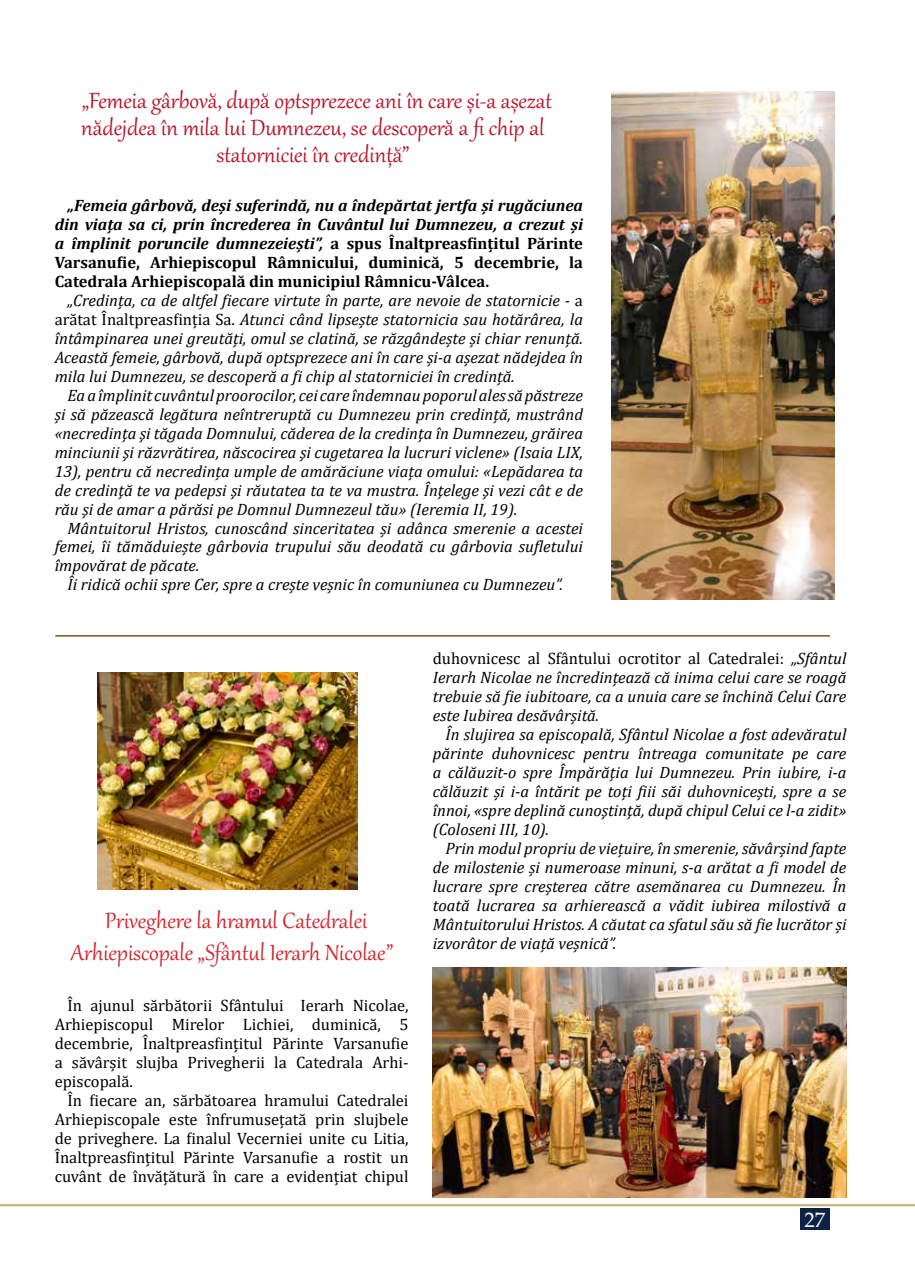
<style>
.page{position:relative;width:915px;height:1285px;background:#fff}
.page>*{position:absolute;margin:0;border:0;box-sizing:border-box;transform-origin:0 0}
.t1{font:27px/27px "Gabriola";color:#ba1127;text-align:center}
.t2{font:27px/32.4px "Gabriola";color:#d2232a;text-align:center}
.t3{font:21px "Palatino Linotype";color:#fff}
.t4{font:italic 16.5px/18.9px "Cambria";color:#000;text-align:justify}
.t5{font:16.5px/18.9px "Cambria";color:#000;text-align:justify}
.t6{font:italic 700 16.5px/18.9px "Cambria";color:#000;text-align:justify}
.s1{font-style:normal}
</style>
<div class="page">
<div style="left:799px;top:1208px;width:30px;height:21px;background:#0e2246"></div>
<hr style="left:0;top:1203px;width:914px;height:2px;background:#c9b17a">
<img style="left:611px;top:91px;width:222px;height:509px">
<img style="left:98px;top:672px;width:259px;height:217px">
<img style="left:432px;top:967px;width:414px;height:229px">
<hr style="left:55px;top:635px;width:774px;height:1px;background:#735120">
<h1 class="t1" style="left:81px;top:85px;width:472px">„Femeia gârbovă, după optsprezece ani în care și-a așezat nădejdea în mila lui Dumnezeu, se descoperă a fi chip al statorniciei în credință”</h1>
<p class="t6" style="left:55px;top:195px;width:529px;text-indent:13px">„Femeia gârbovă, deși suferindă, nu a îndepărtat jertfa și rugăciunea din viața sa ci, prin încrederea în Cuvântul lui Dumnezeu, a crezut și a împlinit poruncile dumnezeiești”, <span class="s1">a spus Înaltpreasfințitul Părinte Varsanufie, Arhiepiscopul Râmnicului, duminică, 5 decembrie, la Catedrala Arhiepiscopală din municipiul Râmnicu-Vâlcea.</span></p>
<p class="t4" style="left:55px;top:290px;width:529px;text-indent:13px">„Credința, ca de altfel fiecare virtute în parte, are nevoie de statornicie - <span class="s1">a arătat Înaltpreasfinția Sa.</span> Atunci când lipsește statornicia sau hotărârea, la întâmpinarea unei greutăți, omul se clatină, se răzgândește și chiar renunță.<br>Această femeie, gârbovă, după optsprezece ani în care și-a așezat nădejdea în mila lui Dumnezeu, se descoperă a fi chip al statorniciei în credință.</p>
<p class="t4" style="left:55px;top:385px;width:529px;text-indent:13px">Ea a împlinit cuvântul proorocilor, cei care îndemnau poporul ales să păstreze și să păzească legătura neîntreruptă cu Dumnezeu prin credință, mustrând «necredinţa şi tăgada Domnului, căderea de la credinţa în Dumnezeu, grăirea minciunii şi răzvrătirea, născocirea şi cugetarea la lucruri viclene» (Isaia LIX, 13), pentru că necredința umple de amărăciune viața omului: «Lepădarea ta de credinţă te va pedepsi şi răutatea ta te va mustra. Înţelege şi vezi cât e de rău şi de amar a părăsi pe Domnul Dumnezeul tău» (Ieremia II, 19).</p>
<p class="t4" style="left:55px;top:517px;width:529px;text-indent:13px">Mântuitorul Hristos, cunoscând sinceritatea și adânca smerenie a acestei femei, îi tămăduiește gârbovia trupului său deodată cu gârbovia sufletului împovărat de păcate.</p>
<p class="t4" style="left:67px;top:574px;width:497px">Îi ridică ochii spre Cer, spre a crește veșnic în comuniunea cu Dumnezeu”.</p>
<h1 class="t2" style="left:71px;top:902px;width:323px">Priveghere la hramul Catedralei<br>Arhiepiscopale „Sfântul Ierarh Nicolae”</h1>
<p class="t5" style="left:55px;top:995px;width:355px;text-indent:13px">În ajunul sărbătorii Sfântului Ierarh Nicolae, Arhiepiscopul Mirelor Lichiei, duminică, 5 decembrie, Înaltpreasfințitul Părinte Varsanufie a săvârșit slujba Privegherii la Catedrala Arhi&shy;episcopală.</p>
<p class="t5" style="left:55px;top:1090px;width:355px;text-indent:13px">În fiecare an, sărbătoarea hramului Catedralei Arhiepiscopale este înfrumusețată prin slujbele de priveghere. La finalul Vecerniei unite cu Litia, Înaltpreasfințitul Părinte Varsanufie a rostit un cuvânt de învățătură în care a evidențiat chipul</p>
<p class="t4" style="left:432px;top:648px;width:415px"><span class="s1">duhovnicesc al Sfântului ocrotitor al Catedralei:</span> „Sfântul Ierarh Nicolae ne încredințează că inima celui care se roagă trebuie să fie iubitoare, ca a unuia care se închină Celui Care este Iubirea desăvârșită.</p>
<p class="t4" style="left:432px;top:723px;width:415px;text-indent:13px">În slujirea sa episcopală, Sfântul Nicolae a fost adevăratul părinte duhovnicesc pentru întreaga comunitate pe care a călăuzit-o spre Împărăția lui Dumnezeu. Prin iubire, i-a călăuzit și i-a întărit pe toți fiii săi duhovnicești, spre a se înnoi, «spre deplină cunoştinţă, după chipul Celui ce l-a zidit» (Coloseni III, 10).</p>
<p class="t4" style="left:432px;top:837px;width:415px;text-indent:13px">Prin modul propriu de viețuire, în smerenie, săvârșind fapte de milostenie și numeroase minuni, s-a arătat a fi model de lucrare spre creșterea către asemănarea cu Dumnezeu. În toată lucrarea sa arhierească a vădit iubirea milostivă a Mântuitorului Hristos. A căutat ca sfatul său să fie lucrător și izvorâtor de viață veșnică”.</p>
<p class="t3" style="left:804px;top:1204px;width:22px">27</p>
</div>
